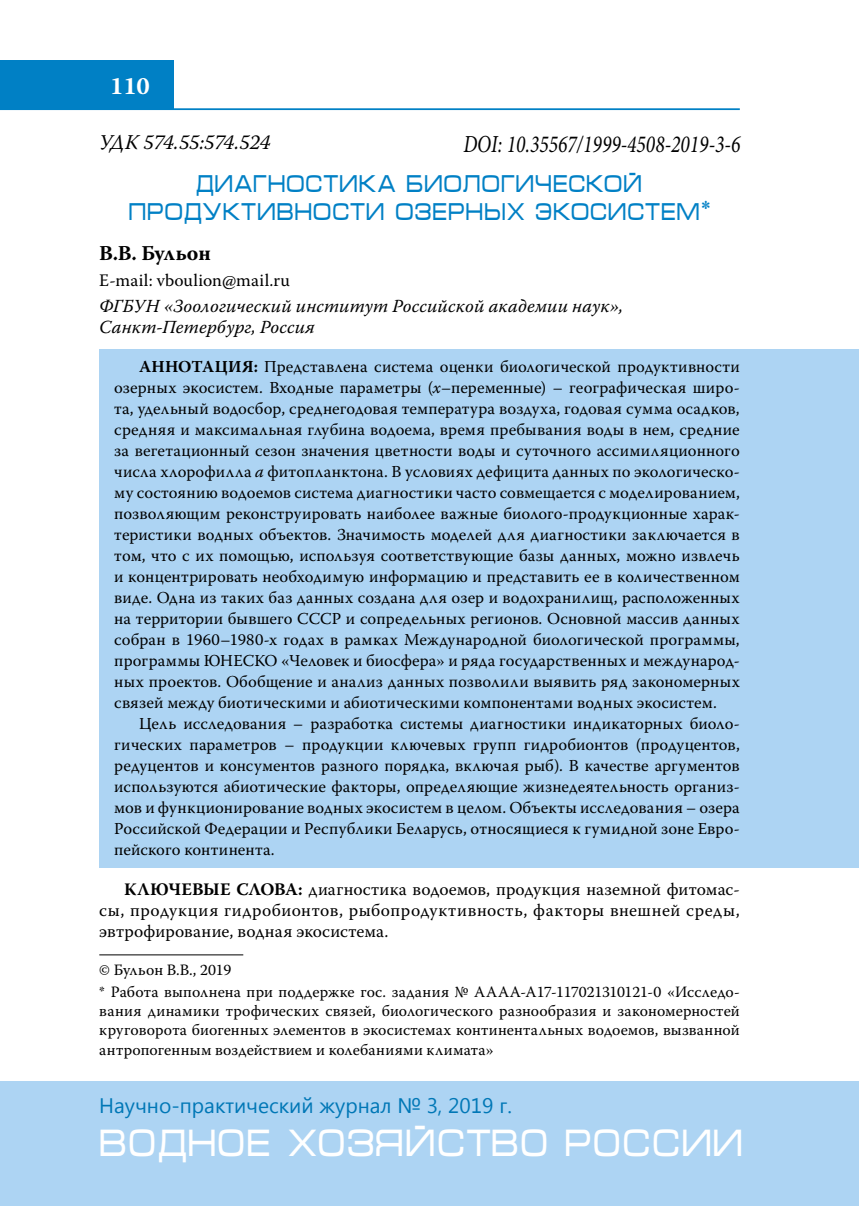
<style>
.page{position:relative;width:859px;height:1206px;background:#fff}
.page>*{position:absolute;margin:0;border:0;box-sizing:border-box;transform-origin:0 0}
.t1{font:38.5px "Micra C";color:#fff;scale:.83 1}
.t2{font:24.5px/28px "Micra";letter-spacing:-.005em;color:#0080c5;text-align:center;scale:.8 1}
.t3{font:italic 24.5px "Minion Pro";color:#000;scale:.8 1}
.t4{font:700 24.5px "Warnock Pro";color:#fff}
.t5{font:21px "Segoe UI";color:#0077b6}
.t6{font:italic 21px "Warnock Pro";letter-spacing:-.03em;color:#000}
.t7{font:700 21px "Warnock Pro";letter-spacing:-.02em;color:#000}
.t8{font:italic 18.38px/21px "Warnock Pro";letter-spacing:.01em;color:#000}
.t9{font:17.5px/21px "Warnock Pro";letter-spacing:.015em;color:#000;text-align:justify}
.t10{font:16.62px/21px "Warnock Pro";letter-spacing:.01em;color:#000;text-align:justify}
.t11{font:15.75px/19.2px "Warnock Pro";letter-spacing:.01em;color:#000;text-align:justify}
.t12{font:15.75px "Warnock Pro";letter-spacing:-.01em;color:#000}
.s1{font-size:28px}
.s2{font-weight:700}
.s3{font-style:italic}
</style>
<div class="page">
<hr style="left:0;top:108px;width:739px;height:2px;background:#0080c5">
<div style="left:0;top:60px;width:174px;height:50px;background:#0080c5"></div>
<div style="left:0;top:1081px;width:858px;height:124px;background:#add4f3"></div>
<div style="left:99px;top:349px;width:759px;height:518px;background:#add4f3"></div>
<hr style="left:99px;top:954px;width:144px;height:1px;background:#000">
<h2 class="t4" style="left:110px;top:71px;width:41px">110</h2>
<h2 class="t3" style="left:463px;top:127px;width:348px">DOI: 10.35567/1999-4508-2019-3-6</h2>
<p class="t6" style="left:99px;top:130px;width:173px">УДК 574.55:574.524</p>
<h2 class="t2" style="left:128px;top:170px;width:729px">ДИАГНОСТИКА БИОЛОГИЧЕСКОЙ<br>ПРОДУКТИВНОСТИ ОЗЕРНЫХ ЭКОСИСТЕМ<span class="s1">*</span></h2>
<p class="t7" style="left:99px;top:240px;width:113px">В.В. Бульон</p>
<p class="t9" style="left:99px;top:269px;width:192px">E-mail: vboulion@mail.ru</p>
<p class="t8" style="left:99px;top:295px;width:525px">ФГБУН «Зоологический институт Российской академии наук»,<br>Санкт-Петербург, Россия</p>
<p class="t10" style="left:114px;top:356px;width:627px;text-indent:25px"><span class="s2">Аннотация:</span> Представлена система оценки биологической продуктивности озерных экосистем. Входные параметры (<span class="s3">x</span>–переменные) – географическая широ&shy;та, удельный водосбор, среднегодовая температура воздуха, годовая сумма осадков, средняя и максимальная глубина водоема, время пребывания воды в нем, средние за вегетационный сезон значения цветности воды и суточного ассимиляционного числа хлорофилла <span class="s3">a</span> фитопланктона. В условиях дефицита данных по экологическо&shy;му состоянию водоемов система диагностики часто совмещается с моделированием, позволяющим реконструировать наиболее важные биолого-продукционные харак&shy;теристики водных объектов. Значимость моделей для диагностики заключается в том, что с их помощью, используя соответствующие базы данных, можно извлечь и концентрировать необходимую информацию и представить ее в количественном виде. Одна из таких баз данных создана для озер и водохранилищ, расположенных на территории бывшего СССР и сопредельных регионов. Основной массив данных собран в 1960–1980-х годах в рамках Международной биологической программы, программы ЮНЕСКО «Человек и биосфера» и ряда государственных и международ&shy;ных проектов. Обобщение и анализ данных позволили выявить ряд закономерных связей между биотическими и абиотическими компонентами водных экосистем.</p>
<p class="t10" style="left:114px;top:713px;width:627px;text-indent:25px">Цель исследования – разработка системы диагностики индикаторных биоло&shy;гических параметров – продукции ключевых групп гидробионтов (продуцентов, редуцентов и консументов разного порядка, включая рыб). В качестве аргументов используются абиотические факторы, определяющие жизнедеятельность организ&shy;мов и функционирование водных экосистем в целом. Объекты исследования – озера Российской Федерации и Республики Беларусь, относящиеся к гумидной зоне Евро&shy;пейского континента.</p>
<p class="t9" style="left:99px;top:878px;width:641px;text-indent:25px"><span class="s2">Ключевые слова:</span> диагностика водоемов, продукция наземной фитомас&shy;сы, продукция гидробионтов, рыбопродуктивность, факторы внешней среды, эвтрофирование, водная экосистема.</p>
<p class="t12" style="left:99px;top:960px;width:133px">© Бульон В.В., 2019</p>
<p class="t11" style="left:99px;top:981px;width:641px">* Работа выполнена при поддержке гос. задания № АААА-А17-117021310121-0 «Исследо&shy;вания динамики трофических связей, биологического разнообразия и закономерностей круговорота биогенных элементов в экосистемах континентальных водоемов, вызванной антропогенным воздействием и колебаниями климата»</p>
<p class="t5" style="left:99px;top:1090px;width:414px">Научно-практический журнал № 3, 2019 г.</p>
<h1 class="t1" style="left:99px;top:1126px;width:777px">ВОДНОЕ ХОЗЯЙСТВО РОССИИ</h1>
</div>
